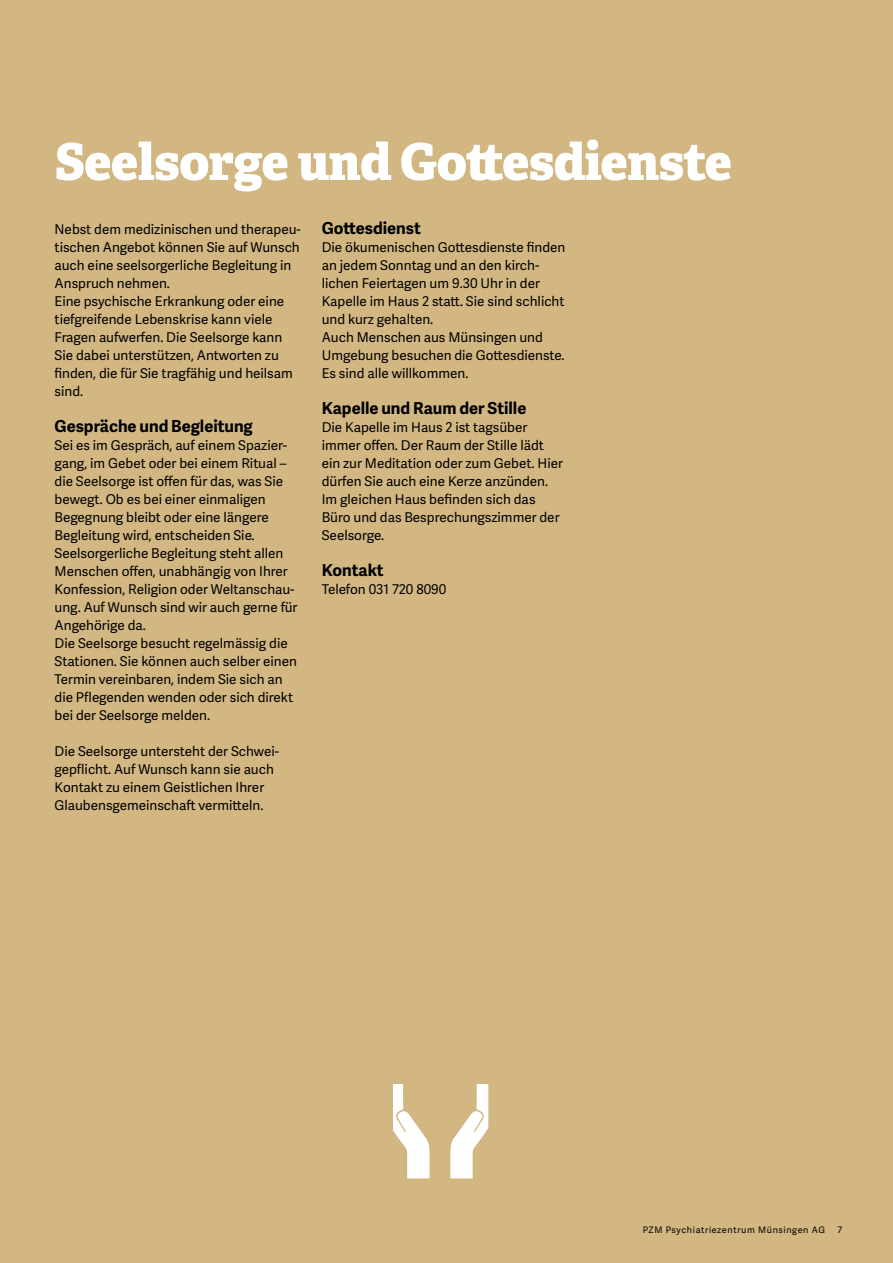
<style>
.page{position:relative;width:893px;height:1263px;background:#d2b782}
.page>*{position:absolute;margin:0;border:0;box-sizing:border-box;transform-origin:0 0}
.t1{font:800 51px "Adelle";letter-spacing:-.01em;color:#fff}
.t2{font:700 16.5px "Adelle Sans";color:#000}
.t3{font:13.5px/18px "Adelle Sans";color:#000}
.t4{font:9px "Adelle Sans";letter-spacing:.07em;color:#000}
</style>
<div class="page">
<svg style="left:393px;top:1085px;width:96px;height:93px"></svg>
<h1 class="t1" style="left:55px;top:129px;width:679px">Seelsorge und Gottesdienste</h1>
<p class="t2" style="left:322px;top:216px;width:101px">Gottesdienst</p>
<p class="t3" style="left:322px;top:238px;width:245px">Die ökumenischen Gottesdienste finden an jedem Sonntag und an den kirch&shy;lichen Feiertagen um 9.30 Uhr in der Kapelle im Haus 2 statt. Sie sind schlicht und kurz gehalten.<br>Auch Menschen aus Münsingen und Umgebung besuchen die Gottesdienste.<br>Es sind alle willkommen.</p>
<p class="t2" style="left:322px;top:396px;width:206px">Kapelle und Raum der Stille</p>
<p class="t3" style="left:322px;top:418px;width:243px">Die Kapelle im Haus 2 ist tagsüber immer offen. Der Raum der Stille lädt ein zur Meditation oder zum Gebet. Hier dürfen Sie auch eine Kerze anzünden.<br>Im gleichen Haus befinden sich das<br>Büro und das Besprechungszimmer der<br>Seelsorge.</p>
<p class="t2" style="left:322px;top:558px;width:63px">Kontakt</p>
<p class="t3" style="left:322px;top:580px;width:126px">Telefon 031 720 8090</p>
<p class="t3" style="left:55px;top:220px;width:248px">Nebst dem medizinischen und therapeu&shy;tischen Angebot können Sie auf Wunsch auch eine seelsorgerliche Begleitung in Anspruch nehmen.<br>Eine psychische Erkrankung oder eine tiefgreifende Lebenskrise kann viele Fragen aufwerfen. Die Seelsorge kann Sie dabei unterstützen, Antworten zu finden, die für Sie tragfähig und heilsam sind.</p>
<p class="t2" style="left:55px;top:414px;width:200px">Gespräche und Begleitung</p>
<p class="t3" style="left:55px;top:436px;width:244px">Sei es im Gespräch, auf einem Spazier&shy;gang, im Gebet oder bei einem Ritual – die Seelsorge ist offen für das, was Sie bewegt. Ob es bei einer einmaligen Begegnung bleibt oder eine längere Begleitung wird, entscheiden Sie.<br>Seelsorgerliche Begleitung steht allen Menschen offen, unabhängig von Ihrer Konfession, Religion oder Weltanschau&shy;ung. Auf Wunsch sind wir auch gerne für Angehörige da.<br>Die Seelsorge besucht regelmässig die Stationen. Sie können auch selber einen Termin vereinbaren, indem Sie sich an die Pflegenden wenden oder sich direkt bei der Seelsorge melden.</p>
<p class="t3" style="left:55px;top:742px;width:226px">Die Seelsorge untersteht der Schwei&shy;gepflicht. Auf Wunsch kann sie auch Kontakt zu einem Geistlichen Ihrer Glaubensgemeinschaft vermitteln.</p>
<p class="t4" style="left:643px;top:1223px;width:184px">PZM Psychiatriezentrum Münsingen AG</p>
<p class="t4" style="left:837px;top:1223px;width:6px">7</p>
</div>
